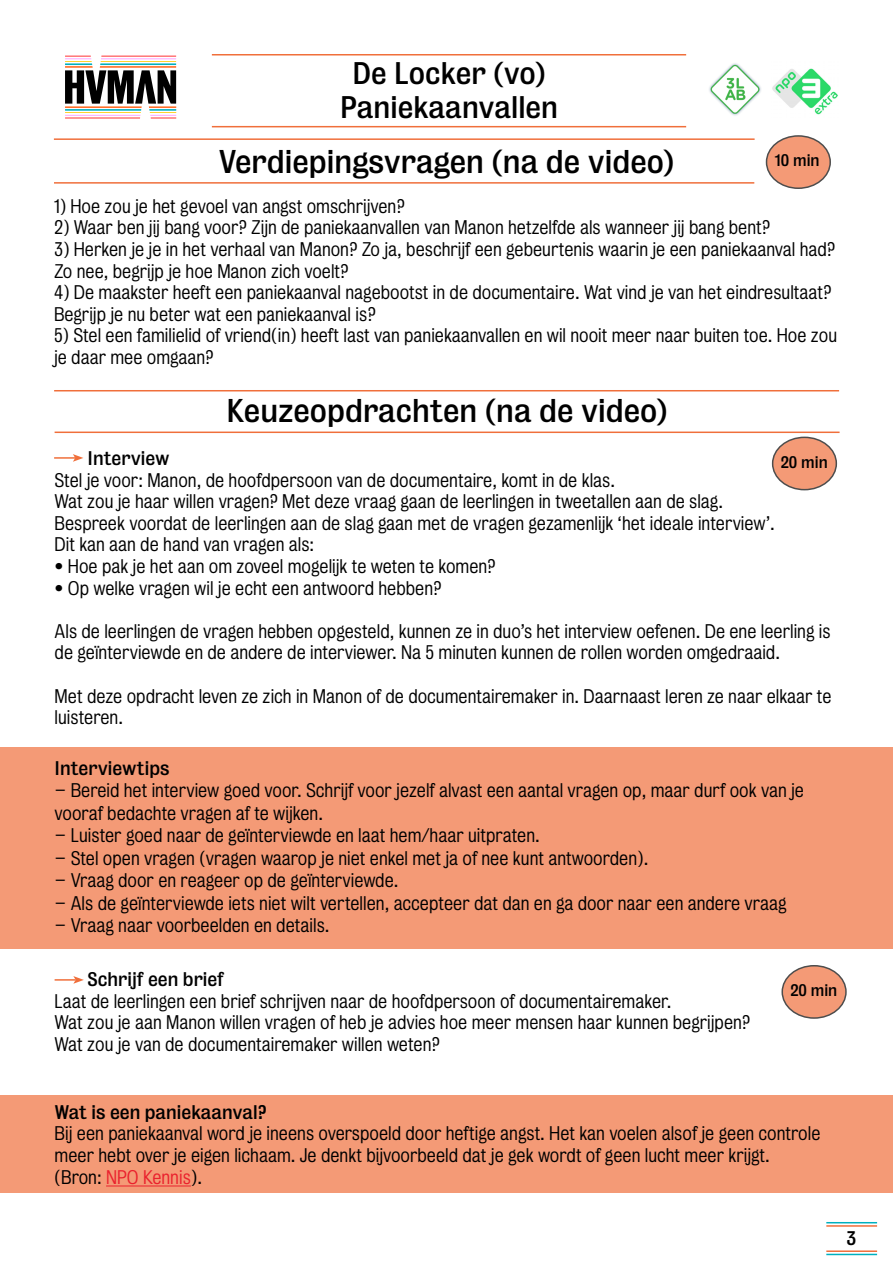
<style>
.page{position:relative;width:893px;height:1263px;background:#fff}
.page>*{position:absolute;margin:0;border:0;box-sizing:border-box;transform-origin:0 0}
.t1{font:30px "Bureau Grot";color:#000}
.t2{font:28.5px/34.2px "Bureau Grot";color:#000;text-align:center}
.t3{font:300 18px/21.6px "Bureau Grot";color:#000}
.t4{font:18px "Bureau Grot";color:#000}
.t5{font:15.3px "Bureau Grot";color:#000}
.s1{color:#ea212d}
</style>
<div class="page">
<hr style="left:826px;top:1225px;width:51px;height:2px;background:#f06f3b">
<hr style="left:826px;top:1254px;width:51px;height:1px;background:#00b0bf">
<hr style="left:826px;top:1222px;width:51px;height:1px;background:#00b0bf">
<hr style="left:826px;top:1250px;width:51px;height:2px;background:#f06f3b">
<svg style="left:65px;top:70px;width:111px;height:34px"></svg>
<hr style="left:101px;top:61px;width:75px;height:1px;background:#ffc800">
<hr style="left:100px;top:63px;width:76px;height:2px;background:#00b0bf">
<hr style="left:65px;top:63px;width:27px;height:2px;background:#00b0bf">
<hr style="left:65px;top:66px;width:28px;height:2px;background:#ff6e28">
<hr style="left:100px;top:66px;width:76px;height:2px;background:#ff6e28">
<svg style="left:101px;top:58px;width:75px;height:1px"></svg>
<hr style="left:101px;top:56px;width:75px;height:1px;background:#f00">
<svg style="left:65px;top:56px;width:27px;height:6px"></svg>
<hr style="left:65px;top:115px;width:75px;height:1px;background:#ff91ff">
<hr style="left:65px;top:112px;width:76px;height:1px;background:#ffc800">
<hr style="left:65px;top:109px;width:76px;height:2px;background:#00b0bf">
<hr style="left:149px;top:109px;width:27px;height:2px;background:#00b0bf">
<hr style="left:65px;top:106px;width:77px;height:2px;background:#ff6e28">
<hr style="left:149px;top:106px;width:27px;height:2px;background:#ff6e28">
<hr style="left:65px;top:118px;width:75px;height:1px;background:#f00">
<svg style="left:150px;top:112px;width:26px;height:7px"></svg>
<hr style="left:212px;top:54px;width:474px;height:2px;background:#f06f3b">
<hr style="left:212px;top:126px;width:474px;height:1px;background:#f06f3b">
<img style="left:709px;top:63px;width:129px;height:53px">
<hr style="left:54px;top:138px;width:701px;height:2px;background:#f06f3b">
<hr style="left:54px;top:182px;width:700px;height:2px;background:#f06f3b">
<div style="left:766px;top:136px;width:64px;height:52px;background:#f49a76;border-radius:50%"></div>
<div style="left:766px;top:135px;width:65px;height:54px;border:2px solid #000;border-radius:50%"></div>
<div style="left:0;top:747px;width:893px;height:202px;background:#f49a76"></div>
<hr style="left:54px;top:457px;width:21px;height:2px;background:#f06f3b">
<svg style="left:73px;top:454px;width:10px;height:8px"></svg>
<div style="left:773px;top:437px;width:63px;height:53px;background:#f49a76;border-radius:50%"></div>
<div style="left:772px;top:437px;width:65px;height:53px;border:2px solid #000;border-radius:50%"></div>
<hr style="left:55px;top:431px;width:785px;height:2px;background:#f06f3b">
<hr style="left:54px;top:390px;width:785px;height:1px;background:#f06f3b">
<div style="left:782px;top:966px;width:64px;height:52px;background:#f49a76;border-radius:50%"></div>
<div style="left:781px;top:965px;width:66px;height:54px;border:2px solid #000;border-radius:50%"></div>
<hr style="left:55px;top:979px;width:21px;height:2px;background:#f06f3b">
<svg style="left:73px;top:976px;width:11px;height:8px"></svg>
<div style="left:0;top:1095px;width:893px;height:97px;background:#f49a76"></div>
<hr style="left:106px;top:1186px;width:85px;height:1px;background:#ea212d">
<h2 class="t2" style="left:340px;top:56px;width:220px">De Locker (vo)<br>Paniekaanvallen</h2>
<h1 class="t1" style="left:218px;top:143px;width:457px">Verdiepingsvragen (na de video)</h1>
<p class="t3" style="left:54px;top:195px;width:352px">1) Hoe zou je het gevoel van angst omschrijven?</p>
<p class="t3" style="left:54px;top:217px;width:718px">2) Waar ben jij bang voor? Zijn de paniekaanvallen van Manon hetzelfde als wanneer jij bang bent?</p>
<p class="t3" style="left:54px;top:239px;width:783px">3) Herken je je in het verhaal van Manon? Zo ja, beschrijf een gebeurtenis waarin je een paniekaanval had?<br>Zo nee, begrijp je hoe Manon zich voelt?</p>
<p class="t3" style="left:54px;top:282px;width:779px">4) De maakster heeft een paniekaanval nagebootst in de documentaire. Wat vind je van het eindresultaat?<br>Begrijp je nu beter wat een paniekaanval is?</p>
<p class="t3" style="left:54px;top:325px;width:785px">5) Stel een familielid of vriend(in) heeft last van paniekaanvallen en wil nooit meer naar buiten toe. Hoe zou je daar mee omgaan?</p>
<p class="t5" style="left:775px;top:152px;width:46px">10 min</p>
<h1 class="t1" style="left:226px;top:393px;width:443px">Keuzeopdrachten (na de video)</h1>
<p class="t4" style="left:88px;top:447px;width:83px">Interview</p>
<p class="t3" style="left:55px;top:469px;width:722px">Stel je voor: Manon, de hoofdpersoon van de documentaire, komt in de klas.<br>Wat zou je haar willen vragen? Met deze vraag gaan de leerlingen in tweetallen aan de slag.<br>Bespreek voordat de leerlingen aan de slag gaan met de vragen gezamenlijk ‘het ideale interview’.<br>Dit kan aan de hand van vragen als:</p>
<p class="t3" style="left:55px;top:555px;width:442px">• Hoe pak je het aan om zoveel mogelijk te weten te komen?</p>
<p class="t3" style="left:55px;top:577px;width:388px">• Op welke vragen wil je echt een antwoord hebben?</p>
<p class="t3" style="left:55px;top:620px;width:777px">Als de leerlingen de vragen hebben opgesteld, kunnen ze in duo’s het interview oefenen. De ene leerling is de geïnterviewde en de andere de interviewer. Na 5 minuten kunnen de rollen worden omgedraaid.</p>
<p class="t3" style="left:55px;top:685px;width:778px">Met deze opdracht leven ze zich in Manon of de documentairemaker in. Daarnaast leren ze naar elkaar te luisteren.</p>
<p class="t5" style="left:781px;top:453px;width:48px">20 min</p>
<p class="t4" style="left:55px;top:757px;width:116px">Interviewtips</p>
<p class="t3" style="left:55px;top:779px;width:751px;line-height:22.5px">− Bereid het interview goed voor. Schrijf voor jezelf alvast een aantal vragen op, maar durf ook van je vooraf bedachte vragen af te wijken.<br>− Luister goed naar de geïnterviewde en laat hem/haar uitpraten.<br>− Stel open vragen (vragen waarop je niet enkel met ja of nee kunt antwoorden).<br>− Vraag door en reageer op de geïnterviewde.<br>− Als de geïnterviewde iets niet wilt vertellen, accepteer dat dan en ga door naar een andere vraag<br>− Vraag naar voorbeelden en details.</p>
<p class="t4" style="left:88px;top:969px;width:138px">Schrijf een brief</p>
<p class="t3" style="left:55px;top:990px;width:697px">Laat de leerlingen een brief schrijven naar de hoofdpersoon of documentairemaker.<br>Wat zou je aan Manon willen vragen of heb je advies hoe meer mensen haar kunnen begrijpen?<br>Wat zou je van de documentairemaker willen weten?</p>
<p class="t5" style="left:790px;top:981px;width:48px">20 min</p>
<p class="t4" style="left:55px;top:1101px;width:213px">Wat is een paniekaanval?</p>
<p class="t3" style="left:55px;top:1123px;width:767px">Bij een paniekaanval word je ineens overspoeld door heftige angst. Het kan voelen alsof je geen controle meer hebt over je eigen lichaam. Je denkt bijvoorbeeld dat je gek wordt of geen lucht meer krijgt. (Bron: <span class="s1">NPO Kennis</span>).</p>
<p class="t4" style="left:847px;top:1228px;width:11px">3</p>
</div>
